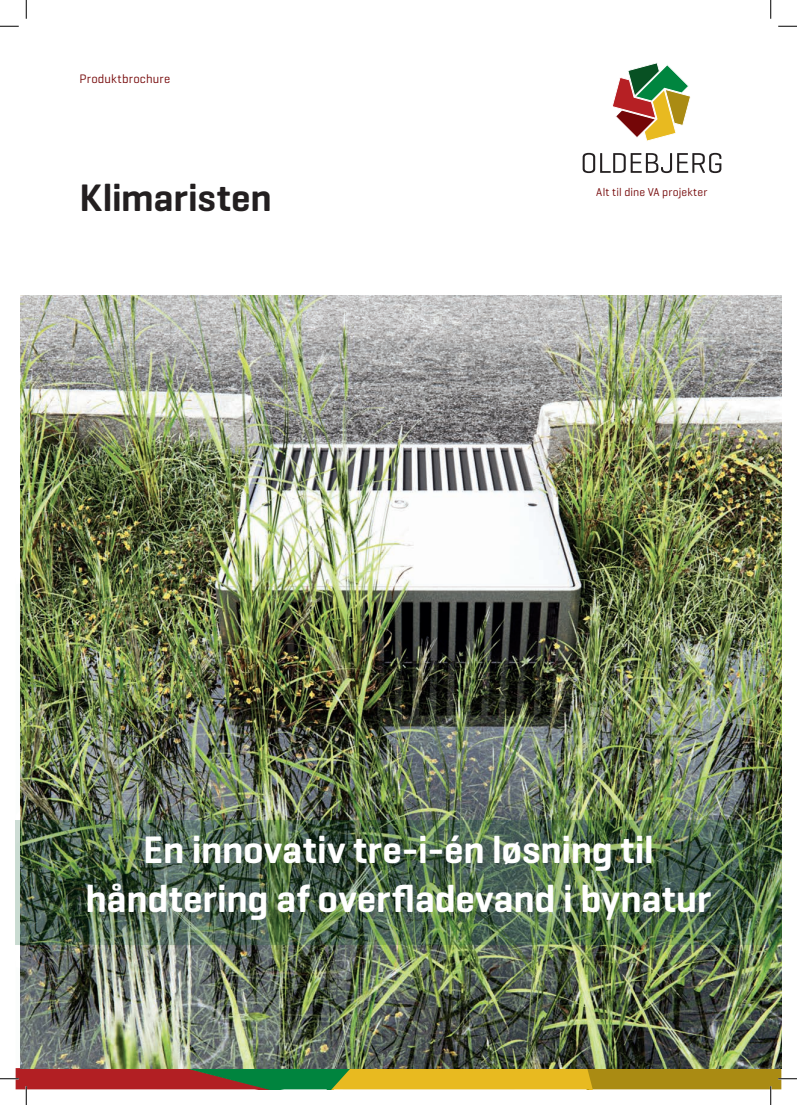
<style>
.page{position:relative;width:797px;height:1105px;background:#fff}
.page>*{position:absolute;margin:0;border:0;box-sizing:border-box;transform-origin:0 0}
.t1{font:600 39px/48.8px "Geogrotesque";letter-spacing:-.005em;color:#fff;text-align:center}
.t2{font:600 39px "Geogrotesque";letter-spacing:-.005em;color:#231f20}
.t3{font:12.5px "Geogrotesque";letter-spacing:.01em;color:#740607}
.t4{font:11.62px "Geogrotesque";letter-spacing:.01em;color:#740607}
</style>
<div class="page">
<svg style="left:20px;top:529px;width:1px;height:291px"></svg>
<svg style="left:612px;top:63px;width:79px;height:78px"></svg>
<svg style="left:582px;top:153px;width:139px;height:20px"></svg>
<img style="left:21px;top:296px;width:760px;height:660px">
<img style="left:16px;top:820px;width:765px;height:124px">
<svg style="left:0;top:25px;width:19px;height:2px"></svg>
<svg style="left:778px;top:25px;width:19px;height:2px"></svg>
<svg style="left:25px;top:0;width:2px;height:19px"></svg>
<svg style="left:770px;top:0;width:1px;height:19px"></svg>
<img style="left:0;top:956px;width:797px;height:149px">
<p class="t3" style="left:79px;top:71px;width:92px">Produktbrochure</p>
<p class="t2" style="left:79px;top:174px;width:194px">Klimaristen</p>
<p class="t4" style="left:596px;top:184px;width:113px">Alt til dine VA projekter</p>
<p class="t1" style="left:86px;top:825px;width:627px">En innovativ tre-i-én løsning til håndtering af overfladevand i bynatur</p>
</div>
